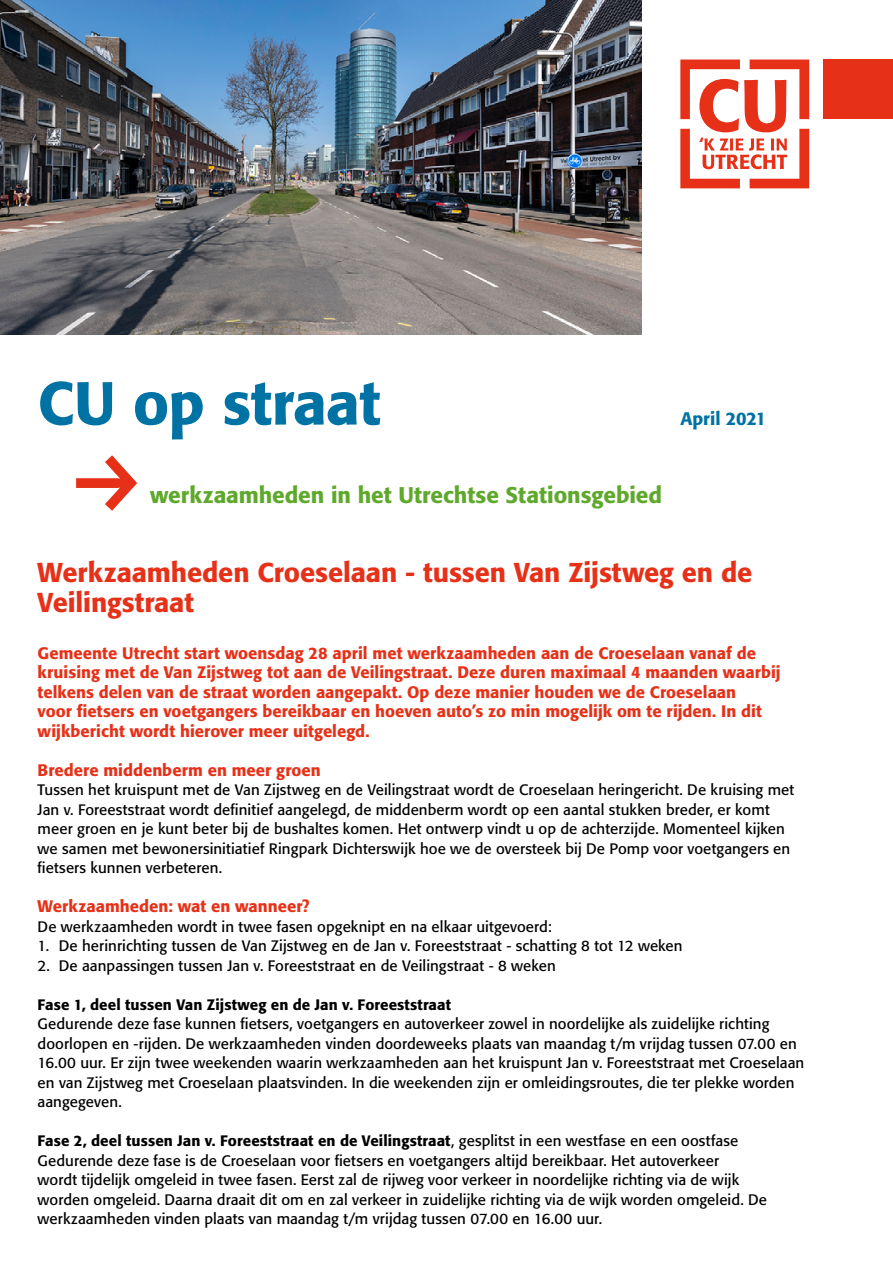
<style>
.page{position:relative;width:893px;height:1263px;background:#fff}
.page>*{position:absolute;margin:0;border:0;box-sizing:border-box;transform-origin:0 0}
.kop{font:500 60px "Formata BQ";letter-spacing:-.005em;color:#0072a4}
.intro_kop{font:500 27px/30px "Formata BQ";letter-spacing:-.005em;color:#e63118}
.Sub_kop{font:500 22.5px "Formata BQ";color:#5ea92b}
.datum{font:500 18px "Formata BQ";letter-spacing:-.005em;color:#0072a4}
.Body_kopje{font:500 16.5px/19.5px "Formata BQ";color:#e63118}
.body{font:15px/19.5px "Formata BQ";letter-spacing:.005em;color:#000}
.opsomming{font:15px "Formata BQ";letter-spacing:.01em;color:#000}
.body-2{font:500 15px "Formata BQ";letter-spacing:.01em;color:#000}
.s1{font-weight:400}
</style>
<div class="page">
<img style="left:0;top:0;width:641px;height:335px">
<div style="left:823px;top:60px;width:70px;height:59px;background:#e63118"></div>
<svg style="left:680px;top:60px;width:129px;height:128px"></svg>
<h1 class="kop" style="left:38px;top:366px;width:344px">CU op straat</h1>
<h3 class="Sub_kop" style="left:150px;top:481px;width:514px">werkzaamheden in het Utrechtse Stationsgebied</h3>
<p class="datum" style="left:680px;top:407px;width:88px">April 2021</p>
<h2 class="intro_kop" style="left:38px;top:557px;width:716px">Werkzaamheden Croeselaan - tussen Van Zijstweg en de<br>Veilingstraat</h2>
<p class="Body_kopje" style="left:38px;top:643px;width:744px">Gemeente Utrecht start woensdag 28 april met werkzaamheden aan de Croeselaan vanaf de kruising met de Van Zijstweg tot aan de Veilingstraat. Deze duren maximaal 4 maanden waarbij telkens delen van de straat worden aangepakt. Op deze manier houden we de Croeselaan<br>voor fietsers en voetgangers bereikbaar en hoeven auto’s zo min mogelijk om te rijden. In dit wijkbericht wordt hierover meer uitgelegd.</p>
<p class="Body_kopje" style="left:38px;top:760px;width:285px">Bredere middenberm en meer groen</p>
<p class="body" style="left:38px;top:780px;width:758px">Tussen het kruispunt met de Van Zijstweg en de Veilingstraat wordt de Croeselaan heringericht. De kruising met Jan v. Foreeststraat wordt definitief aangelegd, de middenberm wordt op een aantal stukken breder, er komt meer groen en je kunt beter bij de bushaltes komen. Het ontwerp vindt u op de achterzijde. Momenteel kijken we samen met bewonersinitiatief Ringpark Dichterswijk hoe we de oversteek bij De Pomp voor voetgangers en fietsers kunnen verbeteren.</p>
<p class="Body_kopje" style="left:38px;top:896px;width:273px">Werkzaamheden: wat en wanneer?</p>
<p class="body" style="left:38px;top:916px;width:516px">De werkzaamheden wordt in twee fasen opgeknipt en na elkaar uitgevoerd:</p>
<p class="opsomming" style="left:38px;top:937px;width:646px">1. De herinrichting tussen de Van Zijstweg en de Jan v. Foreeststraat - schatting 8 tot 12 weken</p>
<p class="opsomming" style="left:38px;top:956px;width:520px">2. De aanpassingen tussen Jan v. Foreeststraat en de Veilingstraat - 8 weken</p>
<p class="body-2" style="left:38px;top:995px;width:415px">Fase 1, deel tussen Van Zijstweg en de Jan v. Foreeststraat</p>
<p class="body" style="left:38px;top:1014px;width:768px">Gedurende deze fase kunnen fietsers, voetgangers en autoverkeer zowel in noordelijke als zuidelijke richting doorlopen en -rijden. De werkzaamheden vinden doordeweeks plaats van maandag t/m vrijdag tussen 07.00 en 16.00 uur. Er zijn twee weekenden waarin werkzaamheden aan het kruispunt Jan v. Foreeststraat met Croeselaan en van Zijstweg met Croeselaan plaatsvinden. In die weekenden zijn er omleidingsroutes, die ter plekke worden aangegeven.</p>
<p class="body-2" style="left:38px;top:1131px;width:702px">Fase 2, deel tussen Jan v. Foreeststraat en de Veilingstraat<span class="s1">, gesplitst in een westfase en een oostfase</span></p>
<p class="body" style="left:38px;top:1150px;width:731px">Gedurende deze fase is de Croeselaan voor fietsers en voetgangers altijd bereikbaar. Het autoverkeer<br>wordt tijdelijk omgeleid in twee fasen. Eerst zal de rijweg voor verkeer in noordelijke richting via de wijk worden omgeleid. Daarna draait dit om en zal verkeer in zuidelijke richting via de wijk worden omgeleid. De werkzaamheden vinden plaats van maandag t/m vrijdag tussen 07.00 en 16.00 uur.</p>
</div>
